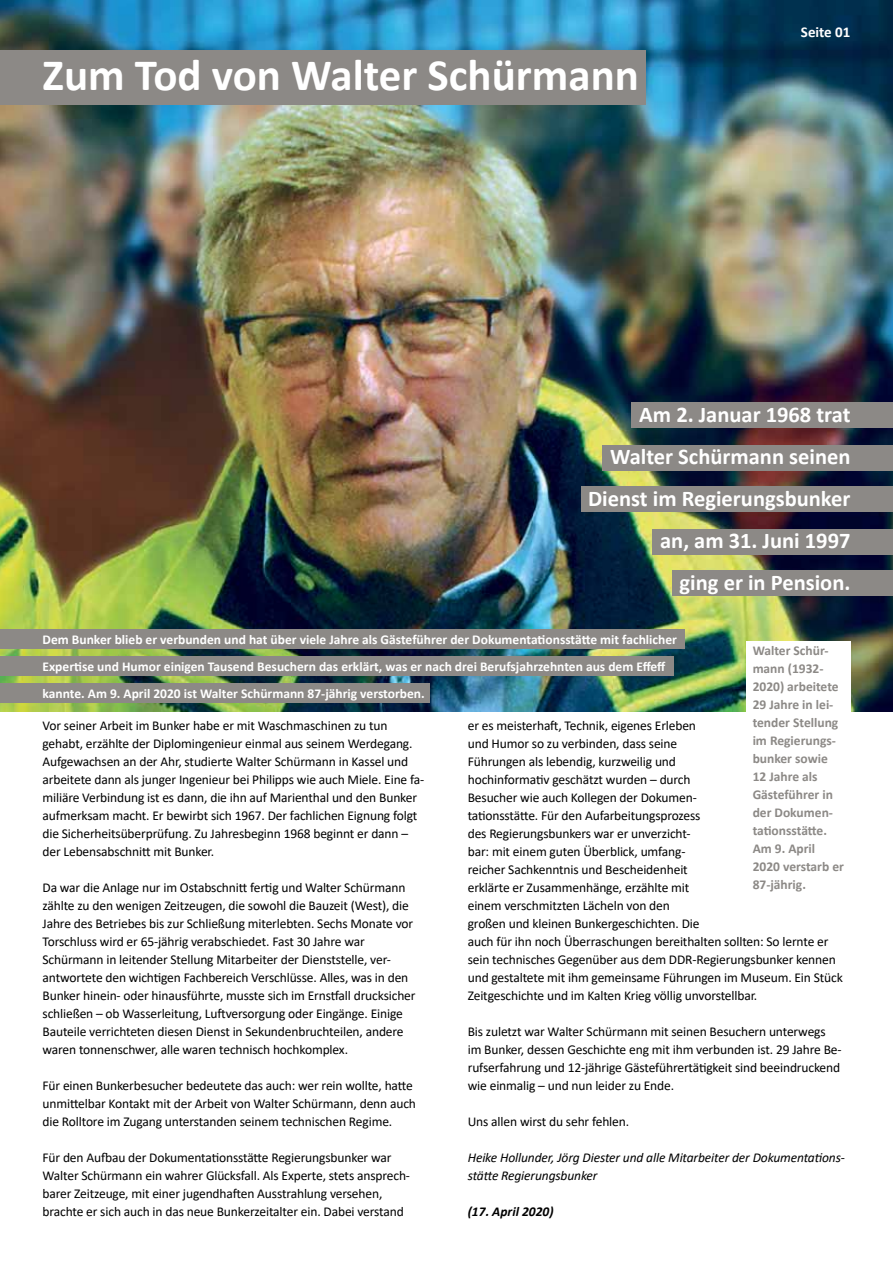
<style>
.page{position:relative;width:893px;height:1263px;background:#fff}
.page>*{position:absolute;margin:0;border:0;box-sizing:border-box;transform-origin:0 0}
.t1{font:700 45px "Calibri";color:#fff}
.t2{font:700 22.5px/42px "Calibri";color:#fff;text-align:right}
.t3{font:700 15px "Calibri";color:#fff}
.t4{font:13.5px/18px "Calibri";letter-spacing:-.01em;color:#000}
.t5{font:700 13.5px/27px "Calibri";color:#fff}
.t6{font:700 13.5px/18px "Calibri";color:#8c8986}
.t7{font:italic 13.5px/18px "Calibri";letter-spacing:-.01em;color:#000}
.t8{font:italic 700 13.5px "Calibri";color:#000}
</style>
<div class="page">
<img style="left:0;top:0;width:893px;height:711px">
<div style="left:0;top:50px;width:645px;height:55px;background:#8c8986"></div>
<div style="left:631px;top:402px;width:262px;height:26px;background:#8c8986"></div>
<div style="left:603px;top:445px;width:290px;height:26px;background:#8c8986"></div>
<div style="left:0;top:629px;width:685px;height:20px;background:#8c8986"></div>
<div style="left:746px;top:641px;width:104px;height:74px;background:#fff"></div>
<div style="left:0;top:656px;width:673px;height:20px;background:#8c8986"></div>
<div style="left:0;top:682px;width:429px;height:20px;background:#8c8986"></div>
<div style="left:581px;top:486px;width:312px;height:26px;background:#8c8986"></div>
<div style="left:652px;top:529px;width:241px;height:26px;background:#8c8986"></div>
<div style="left:672px;top:570px;width:221px;height:26px;background:#8c8986"></div>
<h1 class="t1" style="left:43px;top:43px;width:598px">Zum Tod von Walter Schürmann</h1>
<p class="t3" style="left:801px;top:21px;width:51px">Seite 01</p>
<h2 class="t2" style="left:588px;top:393px;width:264px">Am 2. Januar 1968 trat<br>Walter Schürmann seinen<br>Dienst im Regierungsbunker an, am 31. Juni 1997<br>ging er in Pension.</h2>
<p class="t5" style="left:43px;top:626px;width:636px">Dem Bunker blieb er verbunden und hat über viele Jahre als Gästeführer der Dokumentationsstätte mit fachlicher<br>Expertise und Humor einigen Tausend Besuchern das erklärt, was er nach drei Berufsjahrzehnten aus dem Effeff kannte. Am 9. April 2020 ist Walter Schürmann 87-jährig verstorben.</p>
<p class="t6" style="left:753px;top:642px;width:93px">Walter Schür&shy;mann (1932-<br>2020) arbeitete<br>29 Jahre in lei&shy;tender Stellung im Regierungs&shy;bunker sowie<br>12 Jahre als<br>Gästeführer in der Dokumen&shy;tationsstätte.<br>Am 9. April<br>2020 verstarb er<br>87-jährig.</p>
<p class="t4" style="left:468px;top:716px;width:234px">er es meisterhaft, Technik, eigenes Erleben und Humor so zu verbinden, dass seine Führungen als lebendig, kurzweilig und hochinformativ geschätzt wurden – durch Besucher wie auch Kollegen der Dokumen&shy;tationsstätte. Für den Aufarbeitungsprozess des Regierungsbunkers war er unverzicht&shy;bar: mit einem guten Überblick, umfang&shy;reicher Sachkenntnis und Bescheidenheit erklärte er Zusammenhänge, erzählte mit einem verschmitzten Lächeln von den großen und kleinen Bunkergeschichten. Die</p>
<p class="t4" style="left:43px;top:716px;width:383px">Vor seiner Arbeit im Bunker habe er mit Waschmaschinen zu tun gehabt, erzählte der Diplomingenieur einmal aus seinem Werdegang.<br>Aufgewachsen an der Ahr, studierte Walter Schürmann in Kassel und arbeitete dann als junger Ingenieur bei Philipps wie auch Miele. Eine fa&shy;miliäre Verbindung ist es dann, die ihn auf Marienthal und den Bunker aufmerksam macht. Er bewirbt sich 1967. Der fachlichen Eignung folgt die Sicherheitsüberprüfung. Zu Jahresbeginn 1968 beginnt er dann – der Lebensabschnitt mit Bunker.</p>
<p class="t4" style="left:43px;top:878px;width:375px">Da war die Anlage nur im Ostabschnitt fertig und Walter Schürmann zählte zu den wenigen Zeitzeugen, die sowohl die Bauzeit (West), die Jahre des Betriebes bis zur Schließung miterlebten. Sechs Monate vor Torschluss wird er 65-jährig verabschiedet. Fast 30 Jahre war Schürmann in leitender Stellung Mitarbeiter der Dienststelle, ver&shy;antwortete den wichtigen Fachbereich Verschlüsse. Alles, was in den Bunker hinein- oder hinausführte, musste sich im Ernstfall drucksicher schließen – ob Wasserleitung, Luftversorgung oder Eingänge. Einige Bauteile verrichteten diesen Dienst in Sekundenbruchteilen, andere waren tonnenschwer, alle waren technisch hochkomplex.</p>
<p class="t4" style="left:43px;top:1076px;width:375px">Für einen Bunkerbesucher bedeutete das auch: wer rein wollte, hatte unmittelbar Kontakt mit der Arbeit von Walter Schürmann, denn auch die Rolltore im Zugang unterstanden seinem technischen Regime.</p>
<p class="t4" style="left:43px;top:1148px;width:369px">Für den Aufbau der Dokumentationsstätte Regierungsbunker war Walter Schürmann ein wahrer Glücksfall. Als Experte, stets ansprech&shy;barer Zeitzeuge, mit einer jugendhaften Ausstrahlung versehen, brachte er sich auch in das neue Bunkerzeitalter ein. Dabei verstand</p>
<p class="t4" style="left:468px;top:932px;width:377px">auch für ihn noch Überraschungen bereithalten sollten: So lernte er sein technisches Gegenüber aus dem DDR-Regierungsbunker kennen und gestaltete mit ihm gemeinsame Führungen im Museum. Ein Stück Zeitgeschichte und im Kalten Krieg völlig unvorstellbar.</p>
<p class="t4" style="left:468px;top:1022px;width:375px">Bis zuletzt war Walter Schürmann mit seinen Besuchern unterwegs im Bunker, dessen Geschichte eng mit ihm verbunden ist. 29 Jahre Be&shy;rufserfahrung und 12-jährige Gästeführertätigkeit sind beeindruckend wie einmalig – und nun leider zu Ende.</p>
<p class="t4" style="left:468px;top:1112px;width:163px">Uns allen wirst du sehr fehlen.</p>
<p class="t7" style="left:468px;top:1148px;width:379px">Heike Hollunder, Jörg Diester und alle Mitarbeiter der Dokumentations&shy;stätte Regierungsbunker</p>
<p class="t8" style="left:468px;top:1202px;width:87px">(17. April 2020)</p>
</div>
